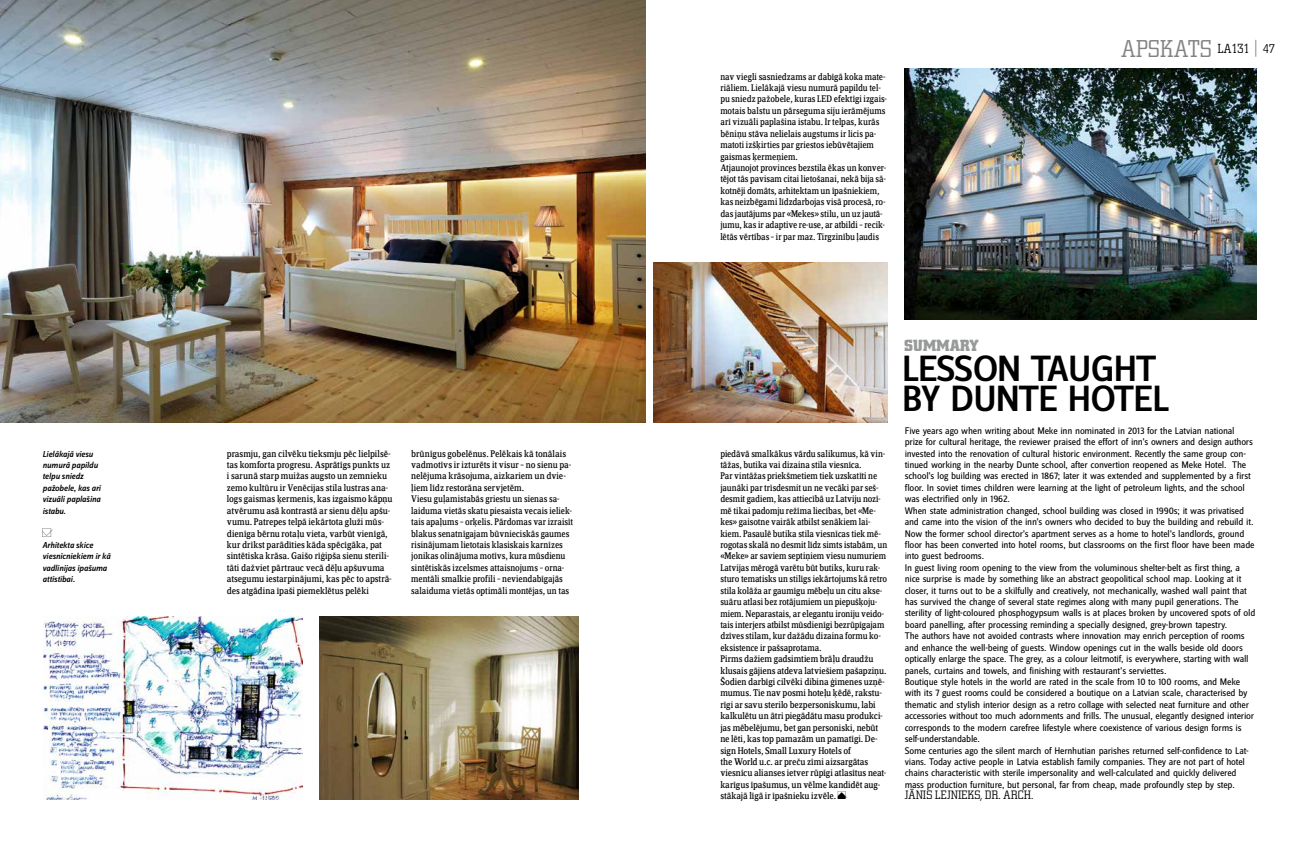
<style>
.page{position:relative;width:1299px;height:842px;background:#fff}
.page>*{position:absolute;margin:0;border:0;box-sizing:border-box;transform-origin:0 0}
.t1{font:500 38px/30px "Zine Sans FHM";letter-spacing:-.04em;color:#000;scale:1.05 1}
.t2{font:300 24px "City LV";letter-spacing:.02em;color:#818281}
.t3{font:700 16px "City LV";letter-spacing:.02em;color:#989999}
.t4{font:300 12px "City LV";letter-spacing:.035em;color:#000}
.t5{font:10px/11.4px "Zine Serif FHM";letter-spacing:-.005em;color:#000}
.t6{font:10px/11.4px "Zine Sans FHM";letter-spacing:-.025em;color:#000}
.t7{font:italic 500 9px/11.4px "Zine Sans FHM";letter-spacing:-.02em;color:#000}
.s1{font-size:13px;color:#000}
.s2{font-size:13.5px;color:#000}
</style>
<div class="page">
<img style="left:904px;top:68px;width:352px;height:251px">
<img style="left:653px;top:262px;width:234px;height:160px">
<svg style="left:1255px;top:40px;width:1px;height:17px"></svg>
<img style="left:0;top:0;width:645px;height:422px">
<img style="left:319px;top:616px;width:259px;height:183px">
<img style="left:43px;top:616px;width:260px;height:183px">
<p class="t7" style="left:43px;top:448px;width:60px">Lielākajā viesu numurā papildu telpu sniedz pažobele, kas arī vizuāli paplašina istabu.</p>
<p class="t7" style="left:43px;top:540px;width:69px">Arhitekta skice viesnīcniekiem ir kā vadlīnijas īpašuma attīstībai.</p>
<p class="t5" style="left:227px;top:448px;width:167px">prasmju, gan cilvēku tieksmju pēc lielpilsē&shy;tas komforta progresu. Asprātīgs punkts uz i sarunā starp muižas augsto un zemnieku zemo kultūru ir Venēcijas stila lustras ana&shy;logs gaismas ķermenis, kas izgaismo kāpņu atvērumu asā kontrastā ar sienu dēļu apšu&shy;vumu. Patrepes telpā iekārtota gluži mūs&shy;dienīga bērnu rotaļu vieta, varbūt vienīgā, kur drīkst parādīties kāda spēcīgāka, pat sintētiska krāsa. Gaišo rīģipša sienu sterili&shy;tāti dažviet pārtrauc vecā dēļu apšuvuma atsegumu iestarpinājumi, kas pēc to apstrā&shy;des atgādina īpaši piemeklētus pelēki</p>
<p class="t5" style="left:411px;top:448px;width:163px">brūnīgus gobelēnus. Pelēkais kā tonālais vadmotīvs ir izturēts it visur – no sienu pa&shy;nelējuma krāsojuma, aizkariem un dvie&shy;ļiem līdz restorāna servjetēm.<br>Viesu guļamistabās griestu un sienas sa&shy;laiduma vietās skatu piesaista vecais ieliek&shy;tais apaļums – orķelis. Pārdomas var izraisīt blakus senatnīgajam būvnieciskās gaumes risinājumam lietotais klasiskais karnīzes jonikas olinājuma motīvs, kura mūsdienu sintētiskās izcelsmes attaisnojums – orna&shy;mentāli smalkie profili – neviendabīgajās salaiduma vietās optimāli montējas, un tas</p>
<p class="t5" style="left:720px;top:71px;width:168px">nav viegli sasniedzams ar dabīgā koka mate&shy;riāliem. Lielākajā viesu numurā papildu tel&shy;pu sniedz pažobele, kuras LED efektīgi izgais&shy;motais balstu un pārseguma siju ierāmējums arī vizuāli paplašina istabu. Ir telpas, kurās bēniņu stāva nelielais augstums ir licis pa&shy;matoti izšķirties par griestos iebūvētajiem gaismas ķermeņiem.<br>Atjaunojot provinces bezstila ēkas un konver&shy;tējot tās pavisam citai lietošanai, nekā bija sā&shy;kotnēji domāts, arhitektam un īpašniekiem, kas neizbēgami līdzdarbojas visā procesā, ro&shy;das jautājums par «Mekes» stilu, un uz jautā&shy;jumu, kas ir adaptive re-use, ar atbildi – recik&shy;lētās vērtības – ir par maz. Tirgzinību ļaudis</p>
<h2 class="t2" style="left:1121px;top:35px;width:155px">APSKATS <span class="s1">LA</span><span class="s2">131</span> <sup>47</sup></h2>
<p class="t5" style="left:720px;top:448px;width:168px">piedāvā smalkākus vārdu salikumus, kā vin&shy;tāžas, butika vai dizaina stila viesnīca.<br>Par vintāžas priekšmetiem tiek uzskatīti ne jaunāki par trīsdesmit un ne vecāki par seš&shy;desmit gadiem, kas attiecībā uz Latviju nozī&shy;mē tikai padomju režīma liecības, bet «Me&shy;kes» gaisotne vairāk atbilst senākiem lai&shy;kiem. Pasaulē butika stila viesnīcas tiek mē&shy;rogotas skalā no desmit līdz simts istabām, un «Meke» ar saviem septiņiem viesu numuriem Latvijas mērogā varētu būt butiks, kuru rak&shy;sturo tematisks un stilīgs iekārtojums kā retro stila kolāža ar gaumīgu mēbeļu un citu akse&shy;suāru atlasi bez rotājumiem un piepušķoju&shy;miem. Neparastais, ar elegantu ironiju veido&shy;tais interjers atbilst mūsdienīgi bezrūpīgajam dzīves stilam, kur dažādu dizaina formu ko&shy;eksistence ir pašsaprotama.<br>Pirms dažiem gadsimtiem brāļu draudžu klusais gājiens atdeva latviešiem pašapziņu.<br>Šodien darbīgi cilvēki dibina ģimenes uzņē&shy;mumus. Tie nav posmi hoteļu ķēdē, rakstu&shy;rīgi ar savu sterilo bezpersoniskumu, labi kalkulētu un ātri piegādātu masu produkci&shy;jas mēbelējumu, bet gan personiski, nebūt ne lēti, kas top pamazām un pamatīgi. De&shy;sign Hotels, Small Luxury Hotels of<br>the World u.c. ar preču zīmi aizsargātas viesnīcu alianses ietver rūpīgi atlasītus neat&shy;karīgus īpašumus, un vēlme kandidēt aug&shy;stākajā līgā ir īpašnieku izvēle.</p>
<h3 class="t3" style="left:904px;top:336px;width:76px">SUMMARY</h3>
<h1 class="t1" style="left:901px;top:355px;width:253px">LESSON TAUGHT<br>BY DUNTE HOTEL</h1>
<p class="t6" style="left:904px;top:425px;width:352px">Five years ago when writing about Meke inn nominated in 2013 for the Latvian national<br>prize for cultural heritage, the reviewer praised the effort of inn’s owners and design authors invested into the renovation of cultural historic environment. Recently the same group con&shy;tinued working in the nearby Dunte school, after convertion reopened as Meke Hotel. The school’s log building was erected in 1867; later it was extended and supplemented by a first floor. I n soviet times children were learning at the light of petroleum lights, and the school was electrified only in 1962.<br>When state administration changed, school building was closed in 1990s; it was privatised and came into the vision of the inn’s owners who decided to buy the building and rebuild it.<br>Now the former school director’s apartment serves as a home to hotel’s landlords, ground floor has been converted into hotel rooms, but classrooms on the first floor have been made into guest bedrooms.<br>I n guest living room opening to the view from the voluminous shelter-belt as first thing, a nice surprise is made by something like an abstract geopolitical school map. Looking at it closer, it turns out to be a skilfully and creatively, not mechanically, washed wall paint that has survived the change of several state regimes along with many pupil generations. The sterility of light-coloured phosphogypsum walls is at places broken by uncovered spots of old board panelling, after processing reminding a specially designed, grey-brown tapestry.<br>The authors have not avoided contrasts where innovation may enrich perception of rooms and enhance the well-being of guests. Window openings cut in the walls beside old doors optically enlarge the space. The grey, as a colour leitmotif, is everywhere, starting with wall panels, curtains and towels, and finishing with restaurant’s serviettes.<br>Boutique style hotels in the world are rated in the scale from 10 to 100 rooms, and Meke with its 7 guest rooms could be considered a boutique on a Latvian scale, characterised by thematic and stylish interior design as a retro collage with selected neat furniture and other accessories without too much adornments and frills. The unusual, elegantly designed interior corresponds to the modern carefree lifestyle where coexistence of various design forms is self-understandable.<br>Some centuries ago the silent march of H ernhutian parishes returned self-confidence to Lat&shy;vians. Today active people in Latvia establish family companies. They are not part of hotel chains characteristic with sterile impersonality and well-calculated and quickly delivered mass production furniture, but personal, far from cheap, made profoundly step by step.</p>
<p class="t4" style="left:904px;top:788px;width:130px">JĀNIS LEJNIEKS, DR. ARCH.</p>
</div>
